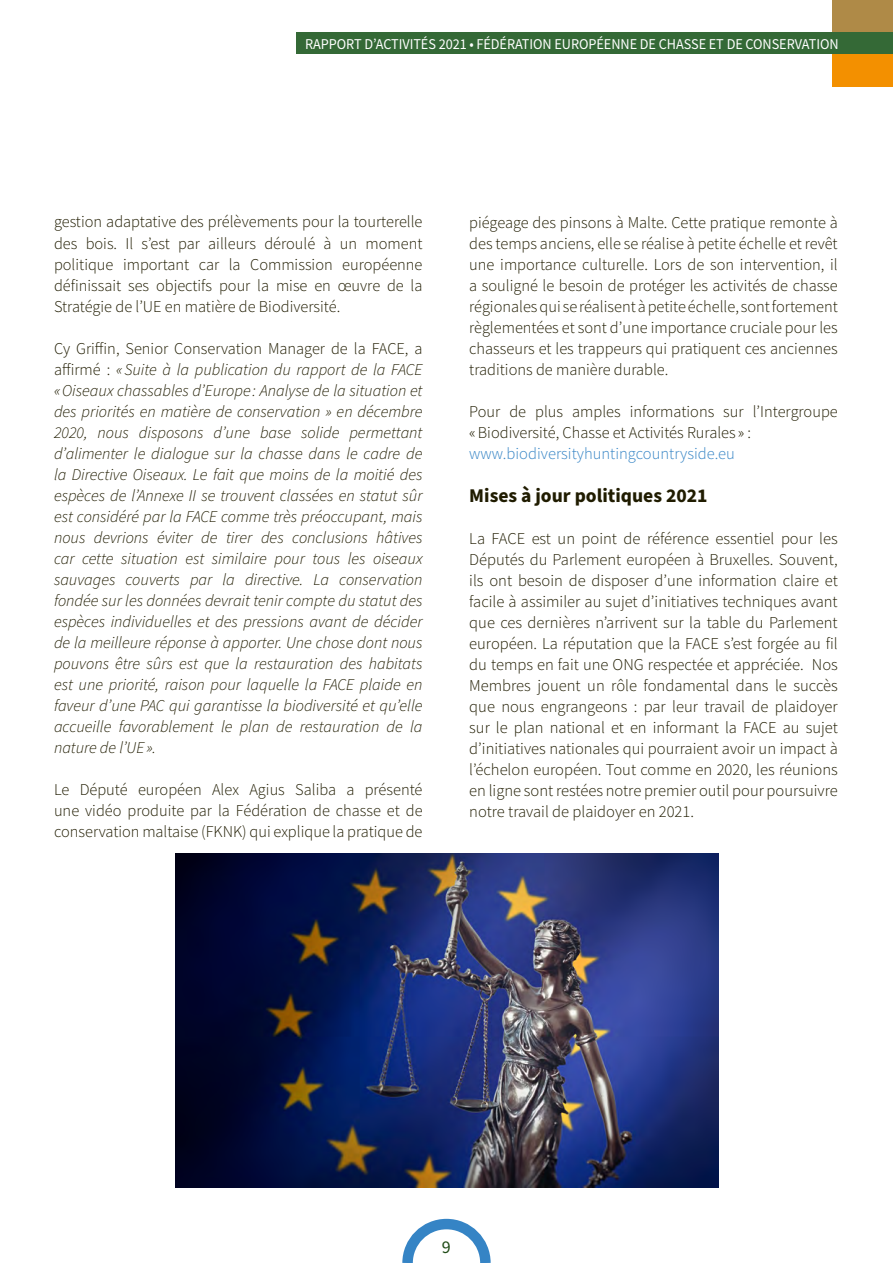
<style>
.page{position:relative;width:893px;height:1263px;background:#fff}
.page>*{position:absolute;margin:0;border:0;box-sizing:border-box;transform-origin:0 0}
.t1{font:700 19.5px "Source Sans Pro";color:#201c00}
.t2{font:18px "Source Sans Pro";color:#1f4b16}
.t3{font:300 16.5px/21px "Source Sans Pro";color:#201c00;text-align:justify}
.t4{font:italic 300 16.5px/21px "Source Sans Pro";color:#201c00;text-align:justify}
.t5{font:300 16.5px "Source Sans Pro";color:#3584c5}
.t6{font:15px "Source Sans Pro";letter-spacing:-.005em;color:#fff;scale:.95 1}
.s1{font-style:normal}
</style>
<div class="page">
<div style="left:832px;top:33px;width:61px;height:53px;background:#f39000"></div>
<div style="left:832px;top:0;width:61px;height:54px;background:#af8a47"></div>
<svg style="left:402px;top:1218px;width:89px;height:45px"></svg>
<div style="left:296px;top:33px;width:597px;height:21px;background:#346936"></div>
<img style="left:176px;top:854px;width:542px;height:333px">
<p class="t6" style="left:305px;top:34px;width:563px">RAPPORT D’ACTIVITÉS 2021 • FÉDÉRATION EUROPÉENNE DE CHASSE ET DE CONSERVATION</p>
<p class="t3" style="left:54px;top:212px;width:370px">gestion adaptative des prélèvements pour la tourterelle des bois. Il s’est par ailleurs déroulé à un moment politique important car la Commission européenne définissait ses objectifs pour la mise en œuvre de la Stratégie de l’UE en matière de Biodiversité.</p>
<p class="t4" style="left:54px;top:337px;width:370px"><span class="s1">Cy Griffin, Senior Conservation Manager de la FACE, a affirmé :</span> « Suite à la publication du rapport de la FACE « Oiseaux chassables d’Europe : Analyse de la situation et des priorités en matière de conservation » en décembre 2020, nous disposons d’une base solide permettant d’alimenter le dialogue sur la chasse dans le cadre de la Directive Oiseaux. Le fait que moins de la moitié des espèces de l’Annexe II se trouvent classées en statut sûr est considéré par la FACE comme très préoccupant, mais nous devrions éviter de tirer des conclusions hâtives car cette situation est similaire pour tous les oiseaux sauvages couverts par la directive. La conservation fondée sur les données devrait tenir compte du statut des espèces individuelles et des pressions avant de décider de la meilleure réponse à apporter. Une chose dont nous pouvons être sûrs est que la restauration des habitats est une priorité, raison pour laquelle la FACE plaide en faveur d’une PAC qui garantisse la biodiversité et qu’elle accueille favorablement le plan de restauration de la nature de l’UE ».</p>
<p class="t3" style="left:54px;top:779px;width:370px">Le Député européen Alex Agius Saliba a présenté une vidéo produite par la Fédération de chasse et de conservation maltaise (FKNK) qui explique la pratique de</p>
<p class="t3" style="left:469px;top:212px;width:370px">piégeage des pinsons à Malte. Cette pratique remonte à des temps anciens, elle se réalise à petite échelle et revêt une importance culturelle. Lors de son intervention, il a souligné le besoin de protéger les activités de chasse régionales qui se réalisent à petite échelle, sont fortement règlementées et sont d’une importance cruciale pour les chasseurs et les trappeurs qui pratiquent ces anciennes traditions de manière durable.</p>
<p class="t3" style="left:469px;top:401px;width:370px">Pour de plus amples informations sur l’Intergroupe « Biodiversité, Chasse et Activités Rurales » :</p>
<p class="t5" style="left:469px;top:443px;width:267px">www.biodiversityhuntingcountryside.eu</p>
<p class="t1" style="left:469px;top:482px;width:240px">Mises à jour politiques 2021</p>
<p class="t3" style="left:469px;top:528px;width:370px">La FACE est un point de référence essentiel pour les Députés du Parlement européen à Bruxelles. Souvent, ils ont besoin de disposer d’une information claire et facile à assimiler au sujet d’initiatives techniques avant que ces dernières n’arrivent sur la table du Parlement européen. La réputation que la FACE s’est forgée au fil du temps en fait une ONG respectée et appréciée. Nos Membres jouent un rôle fondamental dans le succès que nous engrangeons : par leur travail de plaidoyer sur le plan national et en informant la FACE au sujet d’initiatives nationales qui pourraient avoir un impact à l’échelon européen. Tout comme en 2020, les réunions en ligne sont restées notre premier outil pour poursuivre notre travail de plaidoyer en 2021.</p>
<p class="t2" style="left:442px;top:1235px;width:10px">9</p>
</div>
